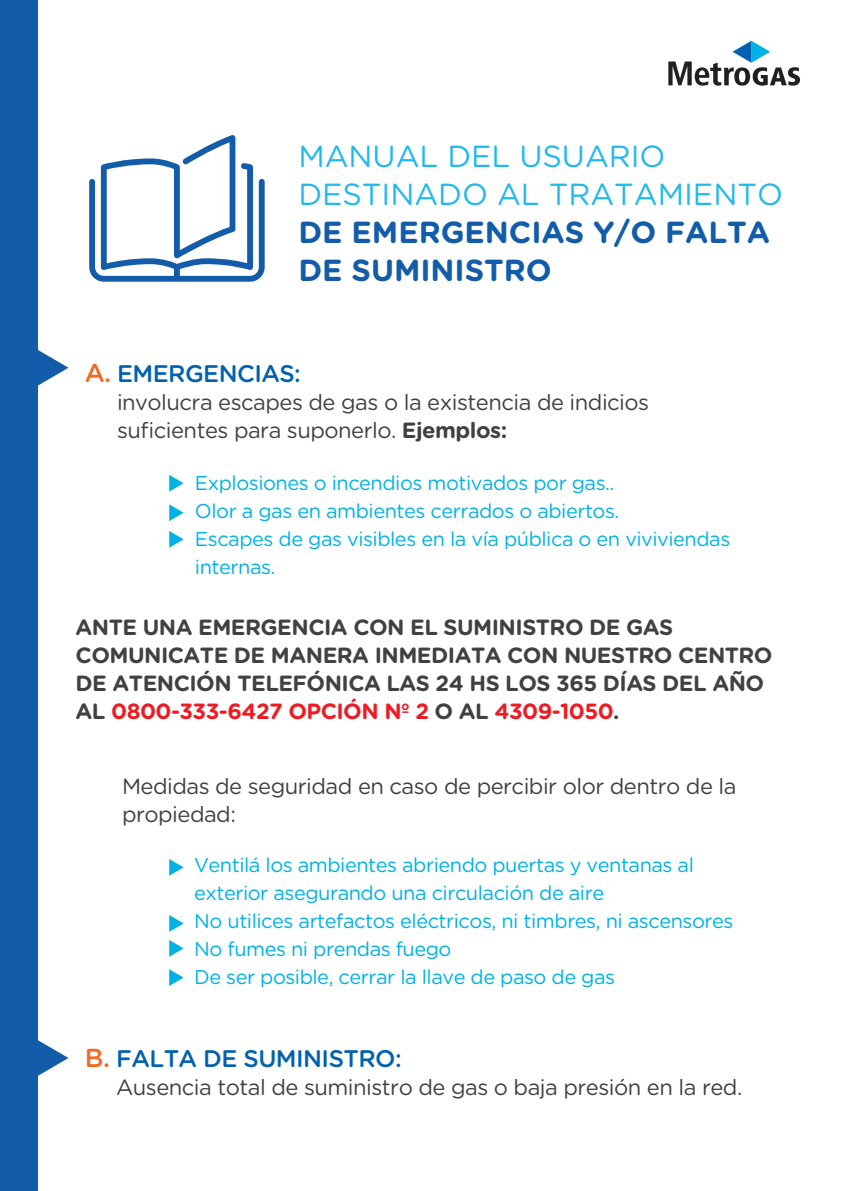
<style>
.page{position:relative;width:842px;height:1191px;background:#fff}
.page>*{position:absolute;margin:0;border:0;box-sizing:border-box;transform-origin:0 0}
.t1{font:30.4px/38px "Gotham Rounded";color:#21b9ec}
.t2{font:700 30.4px/38px "Gotham Rounded";color:#135caa}
.t3{font:500 24px "Gotham Rounded";letter-spacing:-.025em;color:#0061af}
.t4{font:22px/28px "Gotham Rounded";letter-spacing:-.025em;color:#414142}
.t5{font:700 22px/28px "Gotham Rounded";letter-spacing:-.025em;color:#414142}
.t6{font:20px/28px "Gotham Rounded";letter-spacing:-.025em;color:#00b2e4}
.s1{font-size:26px;color:#f16a25}
.s2{font-weight:700}
.s3{color:#ed1c24}
</style>
<div class="page">
<svg style="left:169px;top:475px;width:15px;height:16px"></svg>
<svg style="left:37px;top:347px;width:32px;height:42px"></svg>
<svg style="left:37px;top:1037px;width:32px;height:42px"></svg>
<svg style="left:169px;top:504px;width:15px;height:17px"></svg>
<svg style="left:169px;top:531px;width:15px;height:17px"></svg>
<svg style="left:169px;top:859px;width:15px;height:16px"></svg>
<svg style="left:169px;top:940px;width:15px;height:16px"></svg>
<svg style="left:169px;top:969px;width:15px;height:17px"></svg>
<svg style="left:169px;top:915px;width:15px;height:16px"></svg>
<svg style="left:89px;top:135px;width:176px;height:147px"></svg>
<svg style="left:668px;top:41px;width:132px;height:45px"></svg>
<div style="left:0;top:0;width:37px;height:1191px;background:#135caa"></div>
<h1 class="t1" style="left:298px;top:135px;width:486px">MANUAL DEL USUARIO<br>DESTINADO AL TRATAMIENTO</h1>
<h1 class="t2" style="left:298px;top:212px;width:473px">DE EMERGENCIAS Y/O FALTA<br>DE SUMINISTRO</h1>
<p class="t3" style="left:85px;top:356px;width:218px"><span class="s1">A.</span> EMERGENCIAS:</p>
<p class="t4" style="left:117px;top:387px;width:534px">involucra escapes de gas o la existencia de indicios suficientes para suponerlo. <span class="s2">Ejemplos:</span></p>
<p class="t6" style="left:195px;top:468px;width:537px">Explosiones o incendios motivados por gas..<br>Olor a gas en ambientes cerrados o abiertos.<br>Escapes de gas visibles en la vía pública o en viviviendas internas.</p>
<p class="t5" style="left:76px;top:612px;width:698px">ANTE UNA EMERGENCIA CON EL SUMINISTRO DE GAS COMUNICATE DE MANERA INMEDIATA CON NUESTRO CENTRO DE ATENCIÓN TELEFÓNICA LAS 24 HS LOS 365 DÍAS DEL AÑO AL <span class="s3">0800-333-6427 OPCIÓN Nº 2</span> O AL <span class="s3">4309-1050</span>.</p>
<p class="t4" style="left:122px;top:771px;width:616px">Medidas de seguridad en caso de percibir olor dentro de la propiedad:</p>
<p class="t6" style="left:194px;top:850px;width:541px">Ventilá los ambientes abriendo puertas y ventanas al exterior asegurando una circulación de aire<br>No utilices artefactos eléctricos, ni timbres, ni ascensores No fumes ni prendas fuego<br>De ser posible, cerrar la llave de paso de gas</p>
<p class="t3" style="left:85px;top:1041px;width:318px"><span class="s1">B.</span> FALTA DE SUMINISTRO:</p>
<p class="t4" style="left:116px;top:1071px;width:628px">Ausencia total de suministro de gas o baja presión en la red.</p>
</div>
